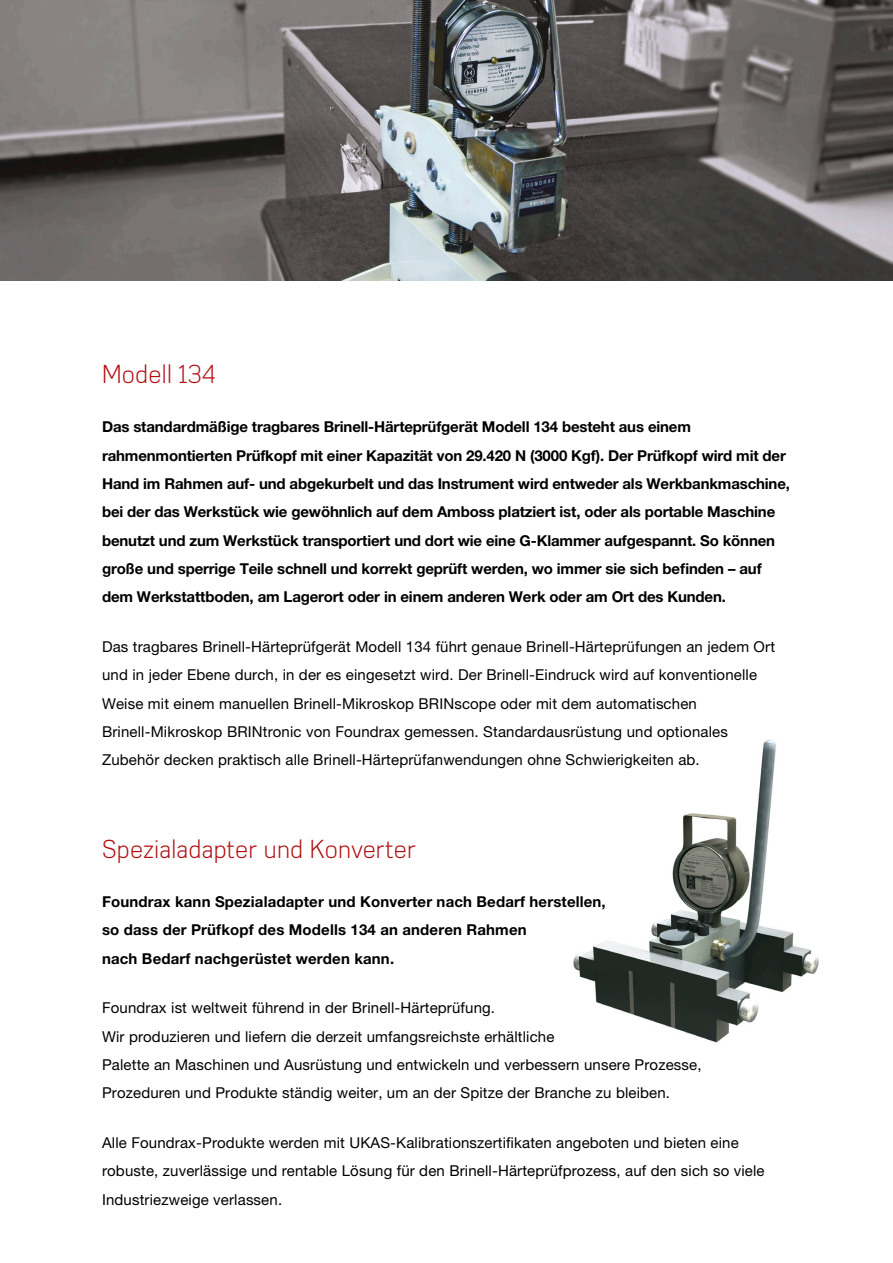
<style>
.page{position:relative;width:893px;height:1263px;background:#fff}
.page>*{position:absolute;margin:0;border:0;box-sizing:border-box;transform-origin:0 0}
.Title_Red_17_PT{font:300 25.5px "Azbuka Std";letter-spacing:.01em;color:#b10d10}
.Main_Text_Black_10_1{font:15px/28.3px "Helvetica Neue LT Pro";letter-spacing:.01em;color:#000}
.Main_text_10pt_Bold{font:700 15px/28.3px "Helvetica Neue LT Pro";letter-spacing:-.01em;color:#000}
.Main_Text_Black_10_1-2{font:700 15px/28.3px "Helvetica Neue LT Pro";letter-spacing:.01em;color:#000}
</style>
<div class="page">
<img style="left:0;top:0;width:893px;height:281px">
<img style="left:573px;top:739px;width:246px;height:304px">
<p class="Title_Red_17_PT" style="left:102px;top:359px;width:116px">Modell 134</p>
<p class="Main_text_10pt_Bold" style="left:102px;top:412px;width:689px">Das standardmäßige tragbares Brinell-Härteprüfgerät Modell 134 besteht aus einem rahmenmontierten Prüfkopf mit einer Kapazität von 29.420 N (3000 Kgf). Der Prüfkopf wird mit der Hand im Rahmen auf- und abgekurbelt und das Instrument wird entweder als Werkbankmaschine, bei der das Werkstück wie gewöhnlich auf dem Amboss platziert ist, oder als portable Maschine benutzt und zum Werkstück transportiert und dort wie eine G-Klammer aufgespannt. So können große und sperrige Teile schnell und korrekt geprüft werden, wo immer sie sich befinden – auf dem Werkstattboden, am Lagerort oder in einem anderen Werk oder am Ort des Kunden.</p>
<p class="Main_Text_Black_10_1" style="left:102px;top:632px;width:674px">Das tragbares Brinell-Härteprüfgerät Modell 134 führt genaue Brinell-Härteprüfungen an jedem Ort und in jeder Ebene durch, in der es eingesetzt wird. Der Brinell-Eindruck wird auf konventionelle Weise mit einem manuellen Brinell-Mikroskop BRINscope oder mit dem automatischen Brinell-Mikroskop BRINtronic von Foundrax gemessen. Standardausrüstung und optionales Zubehör decken praktisch alle Brinell-Härteprüfanwendungen ohne Schwierigkeiten ab.</p>
<p class="Title_Red_17_PT" style="left:102px;top:834px;width:315px">Spezialadapter und Konverter</p>
<p class="Main_Text_Black_10_1-2" style="left:102px;top:887px;width:505px">Foundrax kann Spezialadapter und Konverter nach Bedarf herstellen, so dass der Prüfkopf des Modells 134 an anderen Rahmen<br>nach Bedarf nachgerüstet werden kann.</p>
<p class="Main_Text_Black_10_1" style="left:102px;top:994px;width:601px">Foundrax ist weltweit führend in der Brinell-Härteprüfung.<br>Wir produzieren und liefern die derzeit umfangsreichste erhältliche<br>Palette an Maschinen und Ausrüstung und entwickeln und verbessern unsere Prozesse, Prozeduren und Produkte ständig weiter, um an der Spitze der Branche zu bleiben.</p>
<p class="Main_Text_Black_10_1" style="left:102px;top:1128px;width:664px">Alle Foundrax-Produkte werden mit UKAS-Kalibrationszertifikaten angeboten und bieten eine robuste, zuverlässige und rentable Lösung für den Brinell-Härteprüfprozess, auf den sich so viele<br>Industriezweige verlassen.</p>
</div>
